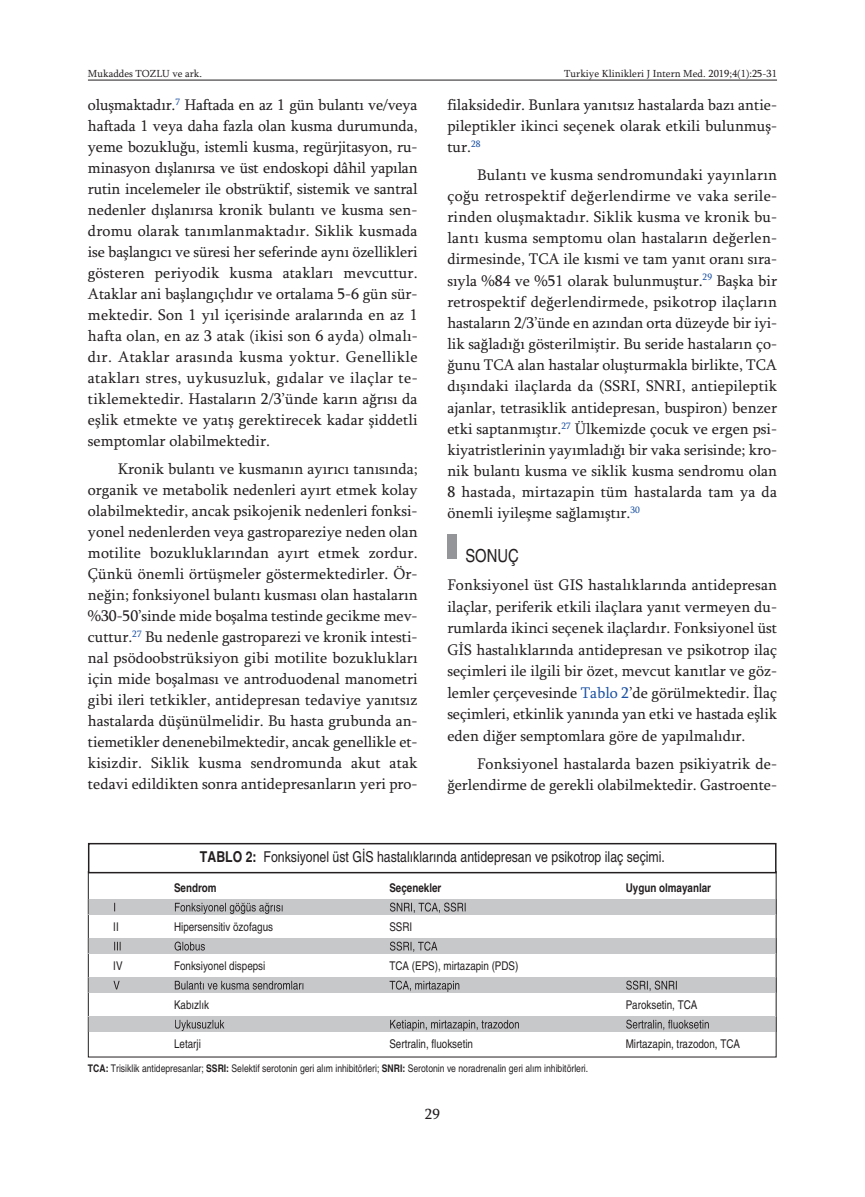
<style>
.page{position:relative;width:865px;height:1197px;background:#fff}
.page>*{position:absolute;margin:0;border:0;box-sizing:border-box;transform-origin:0 0}
.t1{font:condensed 18px "Helvetica";color:#231f20}
.t2{font:15.75px/21px "Sylfaen";color:#231f20;text-align:justify}
.t3{font:condensed 15px "Helvetica";color:#231f20}
.t4{font:15px "Sylfaen";color:#231f20}
.t5{font:condensed 12px "Helvetica";color:#231f20}
.t6{font:700 condensed 12px "Helvetica";color:#231f20}
.t7{font:condensed 10.5px "Helvetica";color:#231f20}
.t8{font:10.5px "Sylfaen";color:#231f20}
.s1{color:#1c52a4}
.s2{font-weight:700}
</style>
<div class="page">
<div style="left:447px;top:533px;width:9px;height:25px;background:#939598"></div>
<hr style="left:88px;top:80px;width:689px;height:1px;background:#231f20">
<div style="left:88px;top:842px;width:688px;height:31px;border:2px solid #231f20"></div>
<div style="left:89px;top:899px;width:686px;height:15px;background:#c7c8ca"></div>
<svg style="left:88px;top:899px;width:1px;height:15px"></svg>
<svg style="left:775px;top:899px;width:2px;height:15px"></svg>
<svg style="left:114px;top:902px;width:131px;height:12px"></svg>
<div style="left:89px;top:938px;width:686px;height:15px;background:#c7c8ca"></div>
<svg style="left:88px;top:938px;width:1px;height:15px"></svg>
<svg style="left:775px;top:938px;width:2px;height:15px"></svg>
<svg style="left:114px;top:941px;width:316px;height:11px"></svg>
<div style="left:89px;top:977px;width:686px;height:15px;background:#c7c8ca"></div>
<svg style="left:88px;top:977px;width:1px;height:15px"></svg>
<svg style="left:775px;top:977px;width:2px;height:15px"></svg>
<svg style="left:113px;top:980px;width:130px;height:9px"></svg>
<svg style="left:89px;top:1016px;width:686px;height:15px;background:#bcbdbf"></svg>
<svg style="left:88px;top:1016px;width:1px;height:15px"></svg>
<svg style="left:775px;top:1016px;width:2px;height:15px"></svg>
<svg style="left:175px;top:1019px;width:236px;height:11px;background:#babbbd"></svg>
<p class="t8" style="left:88px;top:67px;width:116px">Mukaddes TOZLU ve ark.</p>
<p class="t8" style="left:564px;top:67px;width:214px">Turkiye Klinikleri J Intern Med. 2019;4(1):25-31</p>
<p class="t2" style="left:88px;top:94px;width:331px">oluşmaktadır.<sup>7</sup> Haftada en az 1 gün bulantı ve/veya haftada 1 veya daha fazla olan kusma durumunda, yeme bozukluğu, istemli kusma, regürjitasyon, ru&shy;minasyon dışlanırsa ve üst endoskopi dâhil yapılan rutin incelemeler ile obstrüktif, sistemik ve santral nedenler dışlanırsa kronik bulantı ve kusma sen&shy;dromu olarak tanımlanmaktadır. Siklik kusmada ise başlangıcı ve süresi her seferinde aynı özellikleri gösteren periyodik kusma atakları mevcuttur.<br>Ataklar ani başlangıçlıdır ve ortalama 5-6 gün sür&shy;mektedir. Son 1 yıl içerisinde aralarında en az 1 hafta olan, en az 3 atak (ikisi son 6 ayda) olmalı&shy;dır. Ataklar arasında kusma yoktur. Genellikle atakları stres, uykusuzluk, gıdalar ve ilaçlar te&shy;tiklemektedir. Hastaların 2/3’ünde karın ağrısı da eşlik etmekte ve yatış gerektirecek kadar şiddetli semptomlar olabilmektedir.</p>
<p class="t2" style="left:88px;top:458px;width:331px;text-indent:30px">Kronik bulantı ve kusmanın ayırıcı tanısında; organik ve metabolik nedenleri ayırt etmek kolay olabilmektedir, ancak psikojenik nedenleri fonksi&shy;yonel nedenlerden veya gastropareziye neden olan motilite bozukluklarından ayırt etmek zordur.<br>Çünkü önemli örtüşmeler göstermektedirler. Ör&shy;neğin; fonksiyonel bulantı kusması olan hastaların %30-50’sinde mide boşalma testinde gecikme mev&shy;cuttur.<sup>27</sup> Bu nedenle gastroparezi ve kronik intesti&shy;nal psödoobstrüksiyon gibi motilite bozuklukları için mide boşalması ve antroduodenal manometri gibi ileri tetkikler, antidepresan tedaviye yanıtsız hastalarda düşünülmelidir. Bu hasta grubunda an&shy;tiemetikler denenebilmektedir, ancak genellikle et&shy;kisizdir. Siklik kusma sendromunda akut atak tedavi edildikten sonra antidepresanların yeri pro-</p>
<p class="t2" style="left:447px;top:94px;width:331px">filaksidedir. Bunlara yanıtsız hastalarda bazı antie&shy;pileptikler ikinci seçenek olarak etkili bulunmuş&shy;tur.<sup>28</sup></p>
<p class="t2" style="left:447px;top:164px;width:331px;text-indent:30px">Bulantı ve kusma sendromundaki yayınların çoğu retrospektif değerlendirme ve vaka serile&shy;rinden oluşmaktadır. Siklik kusma ve kronik bu&shy;lantı kusma semptomu olan hastaların değerlen&shy;dirmesinde, TCA ile kısmi ve tam yanıt oranı sıra&shy;sıyla %84 ve %51 olarak bulunmuştur.<sup>29</sup> Başka bir retrospektif değerlendirmede, psikotrop ilaçların hastaların 2/3’ünde en azından orta düzeyde bir iyi&shy;lik sağladığı gösterilmiştir. Bu seride hastaların ço&shy;ğunu TCA alan hastalar oluşturmakla birlikte, TCA dışındaki ilaçlarda da (SSRI, SNRI, antiepileptik ajanlar, tetrasiklik antidepresan, buspiron) benzer etki saptanmıştır.<sup>27</sup> Ülkemizde çocuk ve ergen psi&shy;kiyatristlerinin yayımladığı bir vaka serisinde; kro&shy;nik bulantı kusma ve siklik kusma sendromu olan 8 hastada, mirtazapin tüm hastalarda tam ya da önemli iyileşme sağlamıştır.<sup>30</sup></p>
<p class="t1" style="left:465px;top:545px;width:55px">SONUÇ</p>
<p class="t2" style="left:447px;top:573px;width:331px;line-height:21.6px">Fonksiyonel üst GIS hastalıklarında antidepresan ilaçlar, periferik etkili ilaçlara yanıt vermeyen du&shy;rumlarda ikinci seçenek ilaçlardır. Fonksiyonel üst GİS hastalıklarında antidepresan ve psikotrop ilaç seçimleri ile ilgili bir özet, mevcut kanıtlar ve göz&shy;lemler çerçevesinde <span class="s1">Tablo 2</span>’de görülmektedir. İlaç seçimleri, etkinlik yanında yan etki ve hastada eşlik eden diğer semptomlara göre de yapılmalıdır.</p>
<p class="t2" style="left:447px;top:752px;width:331px;line-height:21.5px;text-align:right">Fonksiyonel hastalarda bazen psikiyatrik de&shy;ğerlendirme de gerekli olabilmektedir. Gastroente-</p>
<p class="t3" style="left:200px;top:848px;width:466px"><span class="s2">TABLO 2:</span> Fonksiyonel üst GİS hastalıklarında antidepresan ve psikotrop ilaç seçimi.</p>
<p class="t6" style="left:174px;top:880px;width:44px">Sendrom</p>
<p class="t6" style="left:389px;top:880px;width:53px">Seçenekler</p>
<p class="t6" style="left:625px;top:880px;width:87px">Uygun olmayanlar</p>
<p class="t5" style="left:113px;top:919px;width:7px">II</p>
<p class="t5" style="left:174px;top:919px;width:100px">Hipersensitiv özofagus</p>
<p class="t5" style="left:389px;top:919px;width:24px">SSRI</p>
<p class="t5" style="left:113px;top:958px;width:11px">IV</p>
<p class="t5" style="left:174px;top:958px;width:93px">Fonksiyonel dispepsi</p>
<p class="t5" style="left:389px;top:958px;width:131px">TCA (EPS), mirtazapin (PDS)</p>
<p class="t5" style="left:174px;top:997px;width:37px">Kabızlık</p>
<p class="t5" style="left:625px;top:997px;width:73px">Paroksetin, TCA</p>
<p class="t5" style="left:174px;top:1036px;width:28px">Letarji</p>
<p class="t5" style="left:389px;top:1036px;width:85px">Sertralin, fluoksetin</p>
<p class="t5" style="left:625px;top:1036px;width:116px">Mirtazapin, trazodon, TCA</p>
<p class="t7" style="left:88px;top:1061px;width:502px"><span class="s2">TCA:</span> Trisiklik antidepresanlar; <span class="s2">SSRI:</span> Selektif serotonin geri alım inhibitörleri; <span class="s2">SNRI:</span> Serotonin ve noradrenalin geri alım inhibitörleri.</p>
<p class="t4" style="left:425px;top:1104px;width:16px">29</p>
</div>
